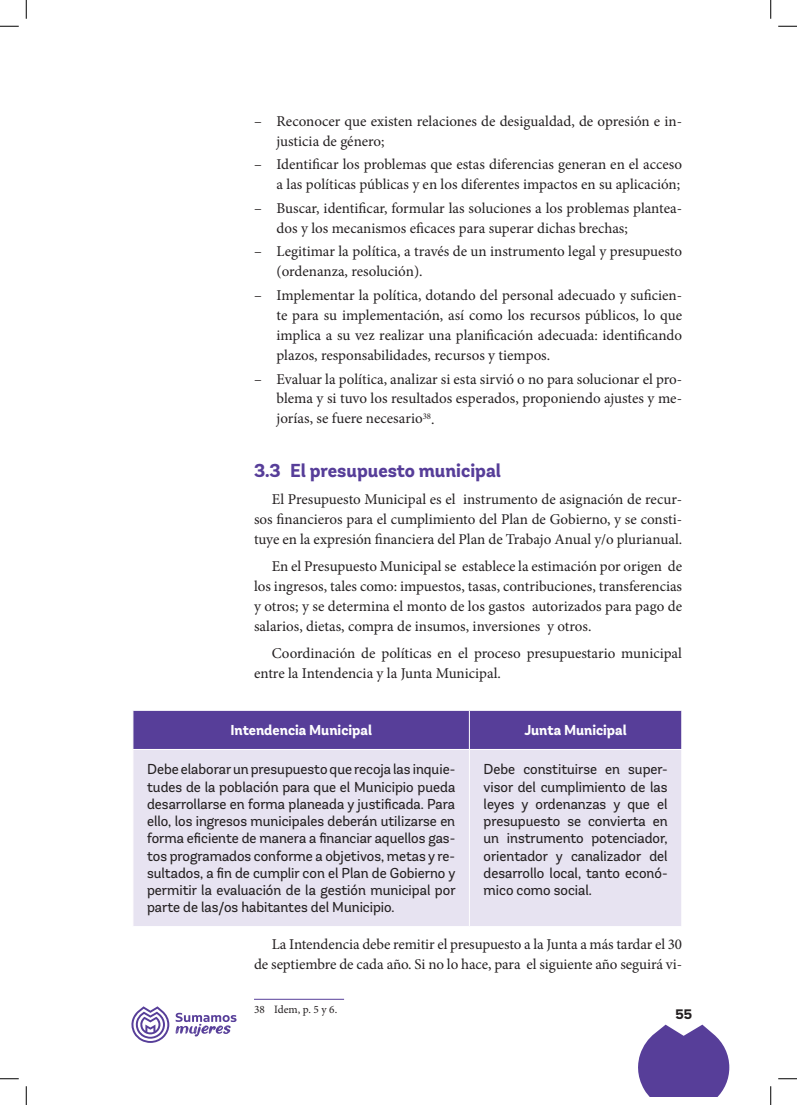
<style>
.page{position:relative;width:797px;height:1105px;background:#fff}
.page>*{position:absolute;margin:0;border:0;box-sizing:border-box;transform-origin:0 0}
.t1{font:700 18.75px "Andes Neue";color:#573e99}
.t2{font:15px/20px "Minion Pro";color:#231f20}
.t3{font:14.38px/17.2px "Andes Neue";color:#231f20;text-align:justify}
.t4{font:700 14.38px "Andes Neue";color:#fff}
.t5{font:700 13.75px "Andes Neue";color:#231f20}
.t6{font:11.25px "Minion Pro";color:#231f20}
</style>
<div class="page">
<svg style="left:638px;top:1025px;width:91px;height:71px"></svg>
<svg style="left:131px;top:1006px;width:38px;height:37px"></svg>
<svg style="left:176px;top:1013px;width:60px;height:23px"></svg>
<div style="left:134px;top:711px;width:547px;height:38px;background:#573e99"></div>
<div style="left:134px;top:750px;width:547px;height:176px;background:#e7e3f1"></div>
<hr style="left:469px;top:711px;width:1px;height:38px;background:#fff">
<hr style="left:469px;top:750px;width:1px;height:176px;background:#fff">
<hr style="left:254px;top:999px;width:90px;height:1px;background:#573e99">
<svg style="left:0;top:25px;width:19px;height:2px"></svg>
<svg style="left:778px;top:25px;width:19px;height:2px"></svg>
<svg style="left:0;top:1078px;width:19px;height:1px"></svg>
<svg style="left:778px;top:1078px;width:19px;height:1px"></svg>
<svg style="left:25px;top:0;width:2px;height:19px"></svg>
<svg style="left:25px;top:1086px;width:2px;height:19px"></svg>
<svg style="left:770px;top:0;width:1px;height:19px"></svg>
<svg style="left:770px;top:1086px;width:1px;height:19px"></svg>
<p class="t2" style="left:276px;top:111px;width:407px;text-indent:-22px">– Reconocer que existen relaciones de desigualdad, de opresión e in&shy;justicia de género;</p>
<p class="t2" style="left:254px;top:155px;width:429px;text-align:right">– Identificar los problemas que estas diferencias generan en el acceso a las políticas públicas y en los diferentes impactos en su aplicación;</p>
<p class="t2" style="left:276px;top:198px;width:407px;text-indent:-22px">– Buscar, identificar, formular las soluciones a los problemas plantea&shy;dos y los mecanismos eficaces para superar dichas brechas;</p>
<p class="t2" style="left:276px;top:242px;width:407px;text-indent:-22px">– Legitimar la política, a través de un instrumento legal y presupuesto (ordenanza, resolución).</p>
<p class="t2" style="left:276px;top:285px;width:407px;text-align:justify;text-indent:-22px">– Implementar la política, dotando del personal adecuado y suficien&shy;te para su implementación, así como los recursos públicos, lo que implica a su vez realizar una planificación adecuada: identificando plazos, responsabilidades, recursos y tiempos.</p>
<p class="t2" style="left:276px;top:369px;width:407px;text-align:justify;text-indent:-22px">– Evaluar la política, analizar si esta sirvió o no para solucionar el pro&shy;blema y si tuvo los resultados esperados, proponiendo ajustes y me&shy;jorías, se fuere necesario<sup>38</sup>.</p>
<p class="t1" style="left:254px;top:457px;width:248px">3.3 El presupuesto municipal</p>
<p class="t2" style="left:254px;top:489px;width:429px;text-align:justify;text-indent:18px">El Presupuesto Municipal es el instrumento de asignación de recur&shy;sos financieros para el cumplimiento del Plan de Gobierno, y se consti&shy;tuye en la expresión financiera del Plan de Trabajo Anual y/o plurianual.</p>
<p class="t2" style="left:254px;top:556px;width:429px;text-align:justify;text-indent:18px">En el Presupuesto Municipal se establece la estimación por origen de los ingresos, tales como: impuestos, tasas, contribuciones, transferencias y otros; y se determina el monto de los gastos autorizados para pago de salarios, dietas, compra de insumos, inversiones y otros.</p>
<p class="t2" style="left:254px;top:643px;width:429px;text-indent:18px">Coordinación de políticas en el proceso presupuestario municipal entre la Intendencia y la Junta Municipal.</p>
<p class="t4" style="left:230px;top:720px;width:143px">Intendencia Municipal</p>
<p class="t4" style="left:524px;top:720px;width:104px">Junta Municipal</p>
<p class="t3" style="left:147px;top:761px;width:310px">Debe elaborar un presupuesto que recoja las inquie&shy;tudes de la población para que el Municipio pueda desarrollarse en forma planeada y justificada. Para ello, los ingresos municipales deberán utilizarse en forma eficiente de manera a financiar aquellos gas&shy;tos programados conforme a objetivos, metas y re&shy;sultados, a fin de cumplir con el Plan de Gobierno y permitir la evaluación de la gestión municipal por parte de las/os habitantes del Municipio.</p>
<p class="t3" style="left:483px;top:761px;width:185px">Debe constituirse en super&shy;visor del cumplimiento de las leyes y ordenanzas y que el presupuesto se convierta en un instrumento potenciador, orientador y canalizador del desarrollo local, tanto econó&shy;mico como social.</p>
<p class="t2" style="left:254px;top:934px;width:429px;text-align:right">La Intendencia debe remitir el presupuesto a la Junta a más tardar el 30 de septiembre de cada año. Si no lo hace, para el siguiente año seguirá vi-</p>
<p class="t6" style="left:254px;top:1002px;width:85px">38 Idem, p. 5 y 6.</p>
<p class="t5" style="left:675px;top:1005px;width:18px">55</p>
</div>
